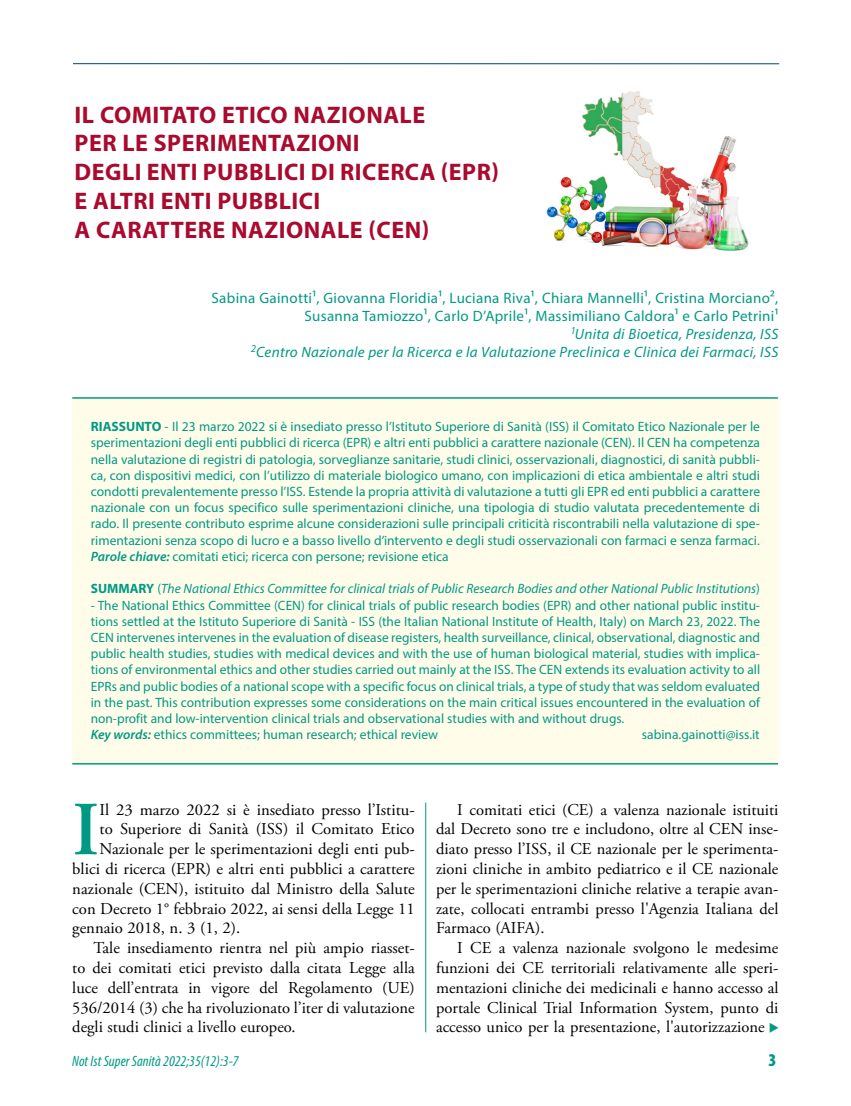
<style>
.page{position:relative;width:851px;height:1106px;background:#fff}
.page>*{position:absolute;margin:0;border:0;box-sizing:border-box;transform-origin:0 0}
.t1{font:600 76.2px "Adobe Garamond Pro";color:#009984}
.t2{font:700 24px/28.8px "Myriad Pro";letter-spacing:.02em;color:#a90a2e}
.t3{font:900 condensed 18px "Myriad Pro";color:#009984}
.t4{font:16.5px/19.8px "Adobe Garamond Pro";color:#000;text-align:justify}
.t5{font:15px/18px "Myriad Pro";letter-spacing:.02em;color:#009984;text-align:right}
.t6{font:italic condensed 15px "Myriad Pro";color:#009984}
.t7{font:13.5px/16.2px "Myriad Pro";color:#009984;text-align:justify}
.t8{font:italic 13.5px "Myriad Pro";color:#009984}
.s1{font-style:italic}
.s2{font-weight:700}
.s3{font-weight:600;font-style:italic}
.s4{font-weight:700;font-style:normal}
.s5{font-style:normal}
.s6{color:#009984}
</style>
<div class="page">
<hr style="left:73px;top:63px;width:706px;height:1px;background:#004274">
<div style="left:72px;top:397px;width:706px;height:366px;background:#fffdea"></div>
<hr style="left:72px;top:763px;width:705px;height:1px;background:#009984">
<hr style="left:72px;top:397px;width:705px;height:2px;background:#009984">
<img style="left:546px;top:91px;width:203px;height:160px">
<hr style="left:425px;top:802px;width:1px;height:230px;background:#009984">
<h2 class="t2" style="left:75px;top:99px;width:425px">IL COMITATO ETICO NAZIONALE<br>PER LE SPERIMENTAZIONI<br>DEGLI ENTI PUBBLICI DI RICERCA (EPR)<br>E ALTRI ENTI PUBBLICI<br>A CARATTERE NAZIONALE (CEN)</h2>
<p class="t5" style="left:211px;top:289px;width:568px">Sabina Gainotti1, Giovanna Floridia1, Luciana Riva1, Chiara Mannelli1, Cristina Morciano2, Susanna Tamiozzo1, Carlo D’Aprile1, Massimiliano Caldora1 e Carlo Petrini1<br><sup>1</sup><span class="s1">Unita di Bioetica, Presidenza, ISS<br></span><sup>2</sup><span class="s1">Centro Nazionale per la Ricerca e la Valutazione Preclinica e Clinica dei Farmaci, ISS</span></p>
<p class="t7" style="left:91px;top:418px;width:670px"><span class="s2">RIASSUNTO</span> - Il 23 marzo 2022 si è insediato presso l’Istituto Superiore di Sanità (ISS) il Comitato Etico Nazionale per le sperimentazioni degli enti pubblici di ricerca (EPR) e altri enti pubblici a carattere nazionale (CEN). Il CEN ha competenza nella valutazione di registri di patologia, sorveglianze sanitarie, studi clinici, osservazionali, diagnostici, di sanità pubbli&shy;ca, con dispositivi medici, con l’utilizzo di materiale biologico umano, con implicazioni di etica ambientale e altri studi condotti prevalentemente presso l’ISS. Estende la propria attività di valutazione a tutti gli EPR ed enti pubblici a carattere nazionale con un focus specifico sulle sperimentazioni cliniche, una tipologia di studio valutata precedentemente di rado. Il presente contributo esprime alcune considerazioni sulle principali criticità riscontrabili nella valutazione di spe&shy;rimentazioni senza scopo di lucro e a basso livello d’intervento e degli studi osservazionali con farmaci e senza farmaci.<br><span class="s3">Parole chiave:</span> comitati etici; ricerca con persone; revisione etica</p>
<p class="t8" style="left:91px;top:580px;width:670px"><span class="s4">SUMMARY</span> <span class="s5">(</span>The National Ethics Committee for clinical trials of Public Research Bodies and other National Public Institutions<span class="s5">)</span></p>
<p class="t7" style="left:91px;top:596px;width:670px;text-align:left">- The National Ethics Committee (CEN) for clinical trials of public research bodies (EPR) and other national public institu&shy;tions settled at the Istituto Superiore di Sanità - ISS (the Italian National Institute of Health, Italy) on March 23, 2022. The CEN intervenes intervenes in the evaluation of disease registers, health surveillance, clinical, observational, diagnostic and public health studies, studies with medical devices and with the use of human biological material, studies with implica&shy;tions of environmental ethics and other studies carried out mainly at the ISS. The CEN extends its evaluation activity to all EPRs and public bodies of a national scope with a specific focus on clinical trials, a type of study that was seldom evaluated in the past. This contribution expresses some considerations on the main critical issues encountered in the evaluation of non-profit and low-intervention clinical trials and observational studies with and without drugs.<br><span class="s3">Key words:</span> ethics committees; human research; ethical review</p>
<p class="t7" style="left:641px;top:726px;width:119px">sabina.gainotti@iss.it</p>
<h1 class="t1" style="left:72px;top:786px;width:29px">I</h1>
<p class="t4" style="left:99px;top:800px;width:316px">Il 23 marzo 2022 si è insediato presso l’Istitu-</p>
<p class="t4" style="left:99px;top:819px;width:316px">to Superiore di Sanità (ISS) il Comitato Etico</p>
<p class="t4" style="left:99px;top:839px;width:316px">Nazionale per le sperimentazioni degli enti pub-</p>
<p class="t4" style="left:72px;top:859px;width:344px">blici di ricerca (EPR) e altri enti pubblici a carattere</p>
<p class="t4" style="left:72px;top:879px;width:344px">nazionale (CEN), istituito dal Ministro della Salute</p>
<p class="t4" style="left:72px;top:899px;width:344px">con Decreto 1° febbraio 2022, ai sensi della Legge 11</p>
<p class="t4" style="left:72px;top:918px;width:169px">gennaio 2018, n. 3 (1, 2).</p>
<p class="t4" style="left:93px;top:938px;width:322px">Tale insediamento rientra nel più ampio riasset-</p>
<p class="t4" style="left:72px;top:958px;width:344px">to dei comitati etici previsto dalla citata Legge alla</p>
<p class="t4" style="left:72px;top:978px;width:344px">luce dell’entrata in vigore del Regolamento (UE)</p>
<p class="t4" style="left:72px;top:998px;width:344px">536/2014 (3) che ha rivoluzionato l’iter di valutazione</p>
<p class="t4" style="left:72px;top:1017px;width:225px">degli studi clinici a livello europeo.</p>
<p class="t4" style="left:436px;top:800px;width:344px;text-indent:21px">I comitati etici (CE) a valenza nazionale istituiti dal Decreto sono tre e includono, oltre al CEN inse&shy;diato presso l’ISS, il CE nazionale per le sperimenta&shy;zioni cliniche in ambito pediatrico e il CE nazionale per le sperimentazioni cliniche relative a terapie avan&shy;zate, collocati entrambi presso l'Agenzia Italiana del Farmaco (AIFA).</p>
<p class="t4" style="left:436px;top:938px;width:345px;text-indent:21px">I CE a valenza nazionale svolgono le medesime funzioni dei CE territoriali relativamente alle speri&shy;mentazioni cliniche dei medicinali e hanno accesso al portale Clinical Trial Information System, punto di accesso unico per la presentazione, l'autorizzazione <span class="s6">◆</span></p>
<p class="t6" style="left:72px;top:1052px;width:168px">Not Ist Super Sanità 2022;35(12):3-7</p>
<h3 class="t3" style="left:768px;top:1050px;width:9px">3</h3>
</div>
